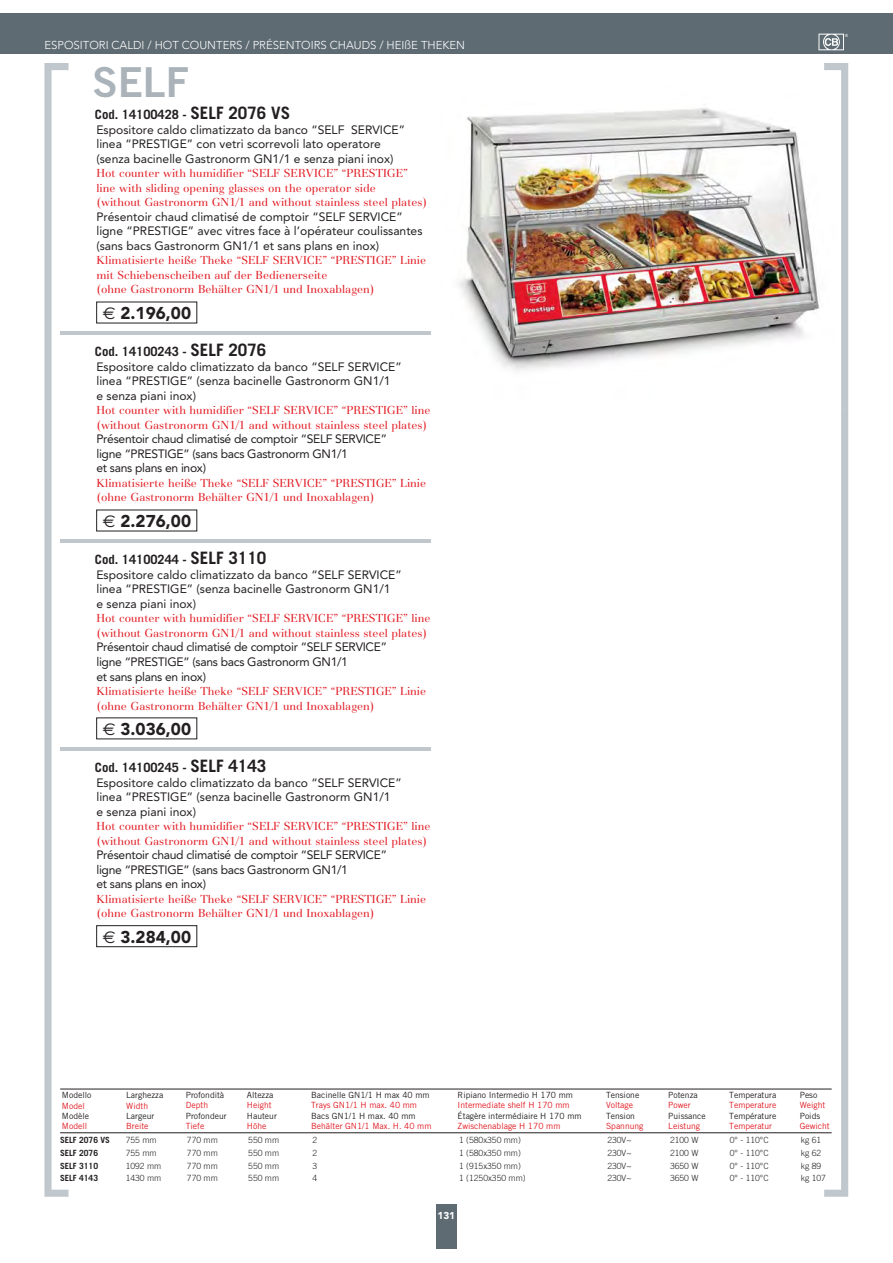
<style>
.page{position:relative;width:893px;height:1263px;background:#fff}
.page>*{position:absolute;margin:0;border:0;box-sizing:border-box;transform-origin:0 0}
.t1{font:41.25px "Trade Gothic LT Std Bd 2";color:#a9b3b9}
.t2{font:900 17.1px "Avenir LT Std";color:#231f20}
.t3{font:700 12.75px "Trade Gothic LT Std";color:#231f20}
.t4{font:12.15px/14.5px "Basilia T";color:#e11a22}
.t5{font:12.15px/14.5px "Avenir LT Std";color:#231f20}
.t6{font:12.15px/14.5px "Avenir LT Std";letter-spacing:-.025em;color:#231f20}
.t7{font:300 11.4px "Avenir LT Std";color:#fff}
.t8{font:900 9.9px "Avenir LT Std";color:#fff}
.t9{font:8.55px "Trade Gothic LT Std";color:#231f20}
.t10{font:300 8.55px "Trade Gothic LT Std";color:#231f20}
.t11{font:8.55px "Trade Gothic LT Std";color:#e11a22}
.t12{font:700 8.55px "Trade Gothic LT Std";color:#231f20}
.t13{font:4.2px "Helvetica Neue LT Std";color:#fff}
.s1{font-size:17.1px}
.s2{font-family:"Euro Sans Std";font-weight:400}
</style>
<div class="page">
<img style="left:430px;top:63px;width:419px;height:347px">
<div style="left:436px;top:1205px;width:20px;height:44px;background:#5e6b72"></div>
<div style="left:0;top:13px;width:893px;height:41px;background:#5e6b72"></div>
<svg style="left:818px;top:34px;width:26px;height:16px"></svg>
<hr style="left:60px;top:332px;width:370px;height:3px;background:#c0c8cd">
<hr style="left:60px;top:1089px;width:772px;height:1px;background:#231f20">
<hr style="left:60px;top:1133px;width:772px;height:1px;background:#231f20">
<hr style="left:60px;top:540px;width:370px;height:3px;background:#c0c8cd">
<hr style="left:60px;top:748px;width:370px;height:3px;background:#c0c8cd">
<div style="left:96px;top:925px;width:101px;height:22px;border:1px solid #231f20"></div>
<svg style="left:44px;top:63px;width:25px;height:1134px"></svg>
<svg style="left:824px;top:410px;width:24px;height:787px"></svg>
<img style="left:824px;top:63px;width:24px;height:347px">
<p class="t7" style="left:44px;top:41px;width:422px">ESPOSITORI CALDI / HOT COUNTERS / PRÉSENTOIRS CHAUDS / HEIßE THEKEN</p>
<h1 class="t1" style="left:92px;top:58px;width:98px">SELF</h1>
<p class="t5" style="left:96px;top:123px;width:310px">Espositore caldo climatizzato da banco “SELF SERVICE” linea “PRESTIGE” con vetri scorrevoli lato operatore (senza bacinelle Gastronorm GN1/1 e senza piani inox)</p>
<p class="t4" style="left:96px;top:167px;width:332px">Hot counter with humidifier “SELF SERVICE” “PRESTIGE” line with sliding opening glasses on the operator side<br>(with out Gastronorm GN1/1 and without stainless steel plates)</p>
<p class="t5" style="left:96px;top:210px;width:328px">Présentoir chaud climatisé de comptoir “SELF SERVICE” ligne “PRESTIGE” avec vitres face à l’opérateur coulissantes (sans bacs Gastronorm GN1/1 et sans plans en inox)</p>
<p class="t4" style="left:96px;top:254px;width:331px">Klimatisierte heiße Theke “SELF SERVICE” “PRESTIGE” Linie mit Schiebenscheiben auf der Bedienerseite<br>(ohne Gastronorm Behälter GN1/1 und Inoxablagen)</p>
<p class="t3" style="left:95px;top:109px;width:197px">Cod. 14100428 - <span class="s1">SELF 2076 VS</span></p>
<h2 class="t2" style="left:103px;top:306px;width:90px"><span class="s2">€</span> 2.196,00</h2>
<p class="t3" style="left:95px;top:346px;width:173px">Cod. 14100243 - <span class="s1">SELF 2076</span></p>
<p class="t5" style="left:96px;top:360px;width:307px">Espositore caldo climatizzato da banco “SELF SERVICE” linea “PRESTIGE” (senza bacinelle Gastronorm GN1/1<br>e senza piani inox)</p>
<p class="t4" style="left:96px;top:404px;width:336px">Hot counter with humidifier “SELF SERVICE” “PRESTIGE” line (without Gastronorm GN1/1 and without stainless steel plates)</p>
<p class="t6" style="left:96px;top:433px;width:292px">Présentoir chaud climatisé de comptoir “SELF SERVICE” ligne “PRESTIGE” (sans bacs Gastronorm GN1/1<br>et sans plans en inox)</p>
<p class="t4" style="left:96px;top:477px;width:331px">Klimatisierte heiße Theke “SELF SERVICE” “PRESTIGE” Linie (ohne Gastronorm Behälter GN1/1 und Inoxablagen)</p>
<h2 class="t2" style="left:103px;top:514px;width:90px"><span class="s2">€</span> 2.276,00</h2>
<p class="t3" style="left:95px;top:554px;width:173px">Cod. 14100244 - <span class="s1">SELF 3110</span></p>
<p class="t5" style="left:96px;top:568px;width:307px">Espositore caldo climatizzato da banco “SELF SERVICE” linea “PRESTIGE” (senza bacinelle Gastronorm GN1/1<br>e senza piani inox)</p>
<p class="t4" style="left:96px;top:612px;width:336px">Hot counter with humidifier “SELF SERVICE” “PRESTIGE” line (without Gastronorm GN1/1 and without stainless steel plates)</p>
<p class="t6" style="left:96px;top:641px;width:292px">Présentoir chaud climatisé de comptoir “SELF SERVICE” ligne “PRESTIGE” (sans bacs Gastronorm GN1/1<br>et sans plans en inox)</p>
<p class="t4" style="left:96px;top:685px;width:331px">Klimatisierte heiße Theke “SELF SERVICE” “PRESTIGE” Linie (ohne Gastronorm Behälter GN1/1 und Inoxablagen)</p>
<h2 class="t2" style="left:103px;top:722px;width:90px"><span class="s2">€</span> 3.036,00</h2>
<p class="t3" style="left:95px;top:762px;width:173px">Cod. 14100245 - <span class="s1">SELF 4143</span></p>
<p class="t5" style="left:96px;top:776px;width:307px">Espositore caldo climatizzato da banco “SELF SERVICE” linea “PRESTIGE” (senza bacinelle Gastronorm GN1/1<br>e senza piani inox)</p>
<p class="t4" style="left:96px;top:820px;width:336px">Hot counter with humidifier “SELF SERVICE” “PRESTIGE” line (without Gastronorm GN1/1 and without stainless steel plates)</p>
<p class="t6" style="left:96px;top:849px;width:292px">Présentoir chaud climatisé de comptoir “SELF SERVICE” ligne “PRESTIGE” (sans bacs Gastronorm GN1/1<br>et sans plans en inox)</p>
<p class="t4" style="left:96px;top:893px;width:331px">Klimatisierte heiße Theke “SELF SERVICE” “PRESTIGE” Linie (ohne Gastronorm Behälter GN1/1 und Inoxablagen)</p>
<h2 class="t2" style="left:103px;top:930px;width:90px"><span class="s2">€</span> 3.284,00</h2>
<p class="t13" style="left:845px;top:33px;width:5px">®</p>
<p class="t9" style="left:62px;top:1092px;width:31px">Modello</p>
<p class="t11" style="left:62px;top:1102px;width:24px">Model</p>
<p class="t9" style="left:62px;top:1112px;width:29px">Modèle</p>
<p class="t11" style="left:62px;top:1123px;width:27px">Modell</p>
<p class="t9" style="left:126px;top:1092px;width:39px">Larghezza</p>
<p class="t11" style="left:126px;top:1102px;width:23px">Width</p>
<p class="t9" style="left:126px;top:1112px;width:30px">Largeur</p>
<p class="t11" style="left:126px;top:1123px;width:24px">Breite</p>
<p class="t9" style="left:186px;top:1092px;width:40px">Profondità</p>
<p class="t11" style="left:186px;top:1102px;width:24px">Depth</p>
<p class="t9" style="left:186px;top:1112px;width:42px">Profondeur</p>
<p class="t11" style="left:186px;top:1122px;width:20px">Tiefe</p>
<p class="t9" style="left:247px;top:1092px;width:28px">Altezza</p>
<p class="t11" style="left:247px;top:1102px;width:26px">Height</p>
<p class="t9" style="left:247px;top:1112px;width:31px">Hauteur</p>
<p class="t11" style="left:247px;top:1122px;width:21px">Höhe</p>
<p class="t9" style="left:311px;top:1092px;width:120px">Bacinelle GN1/1 H max 40 mm</p>
<p class="t11" style="left:311px;top:1102px;width:107px">Trays GN1/1 H max. 40 mm</p>
<p class="t9" style="left:311px;top:1112px;width:106px">Bacs GN1/1 H max. 40 mm</p>
<p class="t11" style="left:311px;top:1122px;width:122px">Behälter GN1/1 Max. H. 40 mm</p>
<p class="t9" style="left:458px;top:1092px;width:117px">Ripiano Intermedio H 170 mm</p>
<p class="t11" style="left:458px;top:1102px;width:114px">Intermediate shelf H 170 mm</p>
<p class="t9" style="left:458px;top:1112px;width:125px">Étagère intermédiaire H 170 mm</p>
<p class="t11" style="left:458px;top:1122px;width:104px">Zwischenablage H 170 mm</p>
<p class="t9" style="left:606px;top:1092px;width:35px">Tensione</p>
<p class="t11" style="left:606px;top:1102px;width:29px">Voltage</p>
<p class="t9" style="left:606px;top:1112px;width:30px">Tension</p>
<p class="t11" style="left:606px;top:1122px;width:39px">Spannung</p>
<p class="t9" style="left:668px;top:1092px;width:31px">Potenza</p>
<p class="t11" style="left:668px;top:1102px;width:24px">Power</p>
<p class="t9" style="left:668px;top:1112px;width:39px">Puissance</p>
<p class="t11" style="left:668px;top:1122px;width:33px">Leistung</p>
<p class="t9" style="left:729px;top:1092px;width:49px">Temperatura</p>
<p class="t11" style="left:729px;top:1102px;width:49px">Temperature</p>
<p class="t9" style="left:729px;top:1112px;width:49px">Température</p>
<p class="t11" style="left:729px;top:1122px;width:44px">Temperatur</p>
<p class="t9" style="left:800px;top:1092px;width:19px">Peso</p>
<p class="t11" style="left:800px;top:1102px;width:27px">Weight</p>
<p class="t9" style="left:800px;top:1112px;width:22px">Poids</p>
<p class="t11" style="left:800px;top:1122px;width:31px">Gewicht</p>
<p class="t12" style="left:60px;top:1136px;width:51px">SELF 2076 VS</p>
<p class="t10" style="left:126px;top:1136px;width:32px">755 mm</p>
<p class="t10" style="left:187px;top:1136px;width:32px">770 mm</p>
<p class="t10" style="left:248px;top:1136px;width:32px">550 mm</p>
<p class="t10" style="left:312px;top:1136px;width:6px">2</p>
<p class="t10" style="left:459px;top:1136px;width:63px">1 (580x350 mm)</p>
<p class="t10" style="left:607px;top:1136px;width:26px">230V~</p>
<p class="t10" style="left:670px;top:1136px;width:30px">2100 W</p>
<p class="t10" style="left:730px;top:1136px;width:40px">0° - 110°C</p>
<p class="t10" style="left:801px;top:1136px;width:22px">kg 61</p>
<p class="t12" style="left:60px;top:1149px;width:40px">SELF 2076</p>
<p class="t10" style="left:126px;top:1149px;width:32px">755 mm</p>
<p class="t10" style="left:187px;top:1149px;width:32px">770 mm</p>
<p class="t10" style="left:248px;top:1149px;width:32px">550 mm</p>
<p class="t10" style="left:312px;top:1149px;width:6px">2</p>
<p class="t10" style="left:459px;top:1149px;width:63px">1 (580x350 mm)</p>
<p class="t10" style="left:607px;top:1149px;width:26px">230V~</p>
<p class="t10" style="left:670px;top:1149px;width:30px">2100 W</p>
<p class="t10" style="left:730px;top:1149px;width:40px">0° - 110°C</p>
<p class="t10" style="left:801px;top:1149px;width:22px">kg 62</p>
<p class="t12" style="left:60px;top:1162px;width:40px">SELF 3110</p>
<p class="t10" style="left:126px;top:1162px;width:37px">1092 mm</p>
<p class="t10" style="left:187px;top:1162px;width:32px">770 mm</p>
<p class="t10" style="left:248px;top:1162px;width:32px">550 mm</p>
<p class="t10" style="left:312px;top:1162px;width:6px">3</p>
<p class="t10" style="left:459px;top:1162px;width:63px">1 (915x350 mm)</p>
<p class="t10" style="left:607px;top:1162px;width:26px">230V~</p>
<p class="t10" style="left:670px;top:1162px;width:30px">3650 W</p>
<p class="t10" style="left:730px;top:1162px;width:40px">0° - 110°C</p>
<p class="t10" style="left:801px;top:1162px;width:22px">kg 89</p>
<p class="t12" style="left:60px;top:1175px;width:40px">SELF 4143</p>
<p class="t10" style="left:126px;top:1175px;width:37px">1430 mm</p>
<p class="t10" style="left:187px;top:1175px;width:32px">770 mm</p>
<p class="t10" style="left:248px;top:1175px;width:32px">550 mm</p>
<p class="t10" style="left:312px;top:1175px;width:6px">4</p>
<p class="t10" style="left:459px;top:1175px;width:68px">1 (1250x350 mm)</p>
<p class="t10" style="left:607px;top:1175px;width:26px">230V~</p>
<p class="t10" style="left:670px;top:1175px;width:30px">3650 W</p>
<p class="t10" style="left:730px;top:1175px;width:40px">0° - 110°C</p>
<p class="t10" style="left:801px;top:1175px;width:27px">kg 107</p>
<p class="t8" style="left:437px;top:1211px;width:19px">131</p>
</div>
